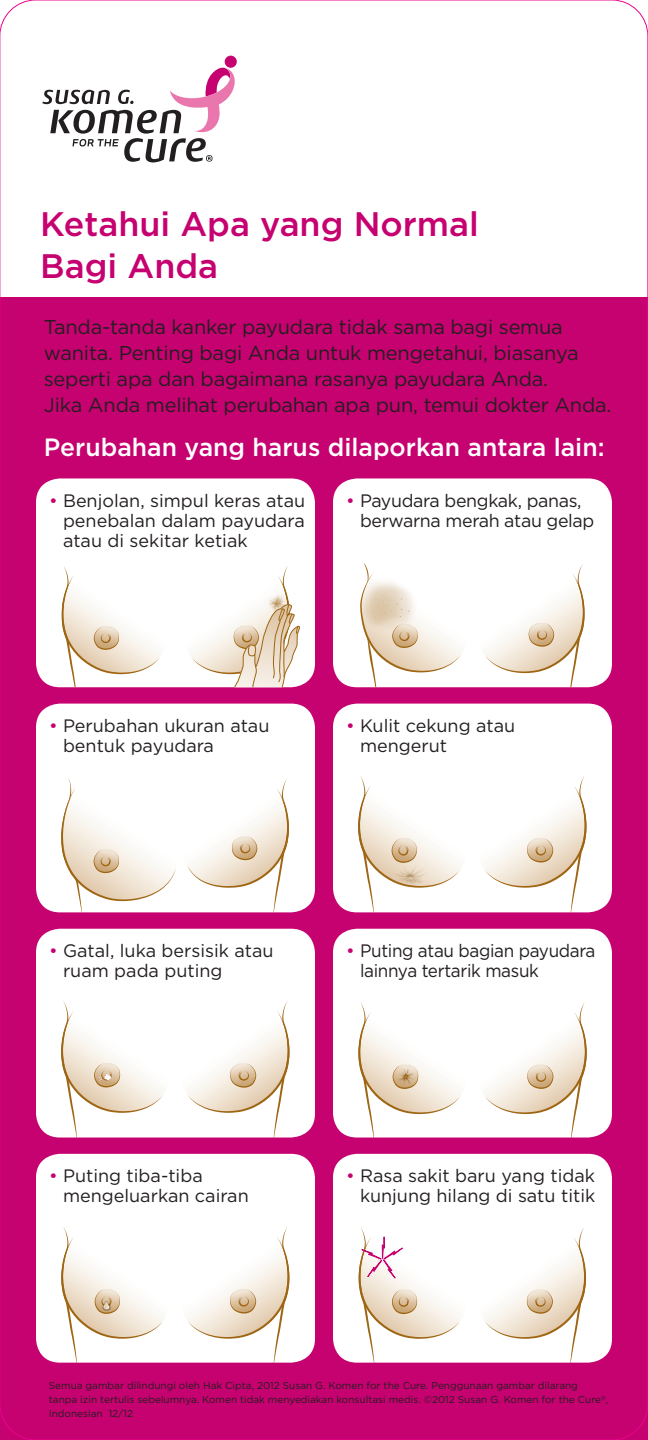
<style>
.page{position:relative;width:648px;height:1440px;background:#fff}
.page>*{position:absolute;margin:0;border:0;box-sizing:border-box;transform-origin:0 0}
.t1{font:500 34px/42px "Gotham";color:#c60170}
.t2{font:500 25px "Gotham";color:#fff}
.t3{font:20px/26px "Gotham";letter-spacing:-.01em;color:#231f20}
.t4{font:18px/20px "Gotham";color:#231f20}
.t5{font:18px/20px "Gotham";letter-spacing:-.02em;color:#231f20}
.t6{font:18px/20px "Gotham";letter-spacing:-.02em;color:#231f20;scale:.95 1}
.t7{font:10px/14px "Gotham";color:#231f20}
.s1{color:#c60170}
</style>
<div class="page">
<div style="left:0;top:297px;width:648px;height:1143px;background:#c60170"></div>
<div style="left:36px;top:478px;width:279px;height:209px;background:#fff;border-radius:24px"></div>
<svg style="left:61px;top:566px;width:101px;height:121px"></svg>
<svg style="left:190px;top:566px;width:110px;height:121px"></svg>
<div style="left:333px;top:478px;width:279px;height:209px;background:#fff;border-radius:24px"></div>
<svg style="left:484px;top:564px;width:101px;height:123px"></svg>
<svg style="left:360px;top:563px;width:103px;height:124px"></svg>
<div style="left:36px;top:704px;width:279px;height:208px;background:#fff;border-radius:24px"></div>
<svg style="left:61px;top:779px;width:228px;height:133px"></svg>
<div style="left:333px;top:704px;width:279px;height:208px;background:#fff;border-radius:24px"></div>
<svg style="left:483px;top:776px;width:104px;height:136px"></svg>
<svg style="left:358px;top:776px;width:104px;height:136px"></svg>
<div style="left:36px;top:929px;width:279px;height:209px;background:#fff;border-radius:24px"></div>
<svg style="left:180px;top:1001px;width:110px;height:137px"></svg>
<svg style="left:61px;top:1001px;width:110px;height:137px"></svg>
<img style="left:93px;top:1061px;width:27px;height:26px">
<div style="left:333px;top:929px;width:279px;height:209px;background:#fff;border-radius:24px"></div>
<svg style="left:477px;top:1002px;width:110px;height:136px"></svg>
<svg style="left:358px;top:1002px;width:110px;height:136px"></svg>
<div style="left:36px;top:1154px;width:279px;height:209px;background:#fff;border-radius:24px"></div>
<svg style="left:180px;top:1227px;width:110px;height:136px"></svg>
<svg style="left:61px;top:1227px;width:110px;height:136px"></svg>
<div style="left:333px;top:1154px;width:279px;height:209px;background:#fff;border-radius:24px"></div>
<svg style="left:477px;top:1227px;width:109px;height:136px"></svg>
<svg style="left:359px;top:1227px;width:109px;height:136px"></svg>
<svg style="left:42px;top:56px;width:195px;height:106px"></svg>
<p class="t1" style="left:40px;top:202px;width:440px">Ketahui Apa yang Normal<br>Bagi Anda</p>
<p class="t3" style="left:44px;top:314px;width:569px">Tanda-tanda kanker payudara tidak sama bagi semua wanita. Penting bagi Anda untuk mengetahui, biasanya seperti apa dan bagaimana rasanya payudara Anda.<br>Jika Anda melihat perubahan apa pun, temui dokter Anda.</p>
<p class="t2" style="left:44px;top:433px;width:562px">Perubahan yang harus dilaporkan antara lain:</p>
<p class="t4" style="left:63px;top:490px;width:244px;text-align:justify;text-indent:-14px"><span class="s1">•</span> Benjolan, simpul keras atau penebalan dalam payudara atau di sekitar ketiak</p>
<p class="t5" style="left:360px;top:490px;width:236px;text-indent:-14px"><span class="s1">•</span> Payudara bengkak, panas, berwarna merah atau gelap</p>
<p class="t4" style="left:63px;top:715px;width:208px;text-indent:-14px"><span class="s1">•</span> Perubahan ukuran atau bentuk payudara</p>
<p class="t4" style="left:360px;top:715px;width:157px;text-indent:-14px"><span class="s1">•</span> Kulit cekung atau mengerut</p>
<p class="t4" style="left:63px;top:940px;width:212px;text-indent:-14px"><span class="s1">•</span> Gatal, luka bersisik atau ruam pada puting</p>
<p class="t6" style="left:360px;top:940px;width:249px;text-indent:-14px"><span class="s1">•</span> Puting atau bagian payudara lainnya tertarik masuk</p>
<p class="t4" style="left:63px;top:1166px;width:187px;text-indent:-14px"><span class="s1">•</span> Puting tiba-tiba mengeluarkan cairan</p>
<p class="t4" style="left:346px;top:1166px;width:251px;text-align:right"><span class="s1">•</span> Rasa sakit baru yang tidak kunjung hilang di satu titik</p>
<p class="t7" style="left:49px;top:1379px;width:561px">Semua gambar dilindungi oleh Hak Cipta, 2012 Susan G. Komen for the Cure. Penggunaan gambar dilarang tanpa izin tertulis sebelumnya. Komen tidak menyediakan konsultasi medis. ©2012 Susan G. Komen for the Cure<sup>®</sup>,<br>Indonesian 12/12</p>
</div>
